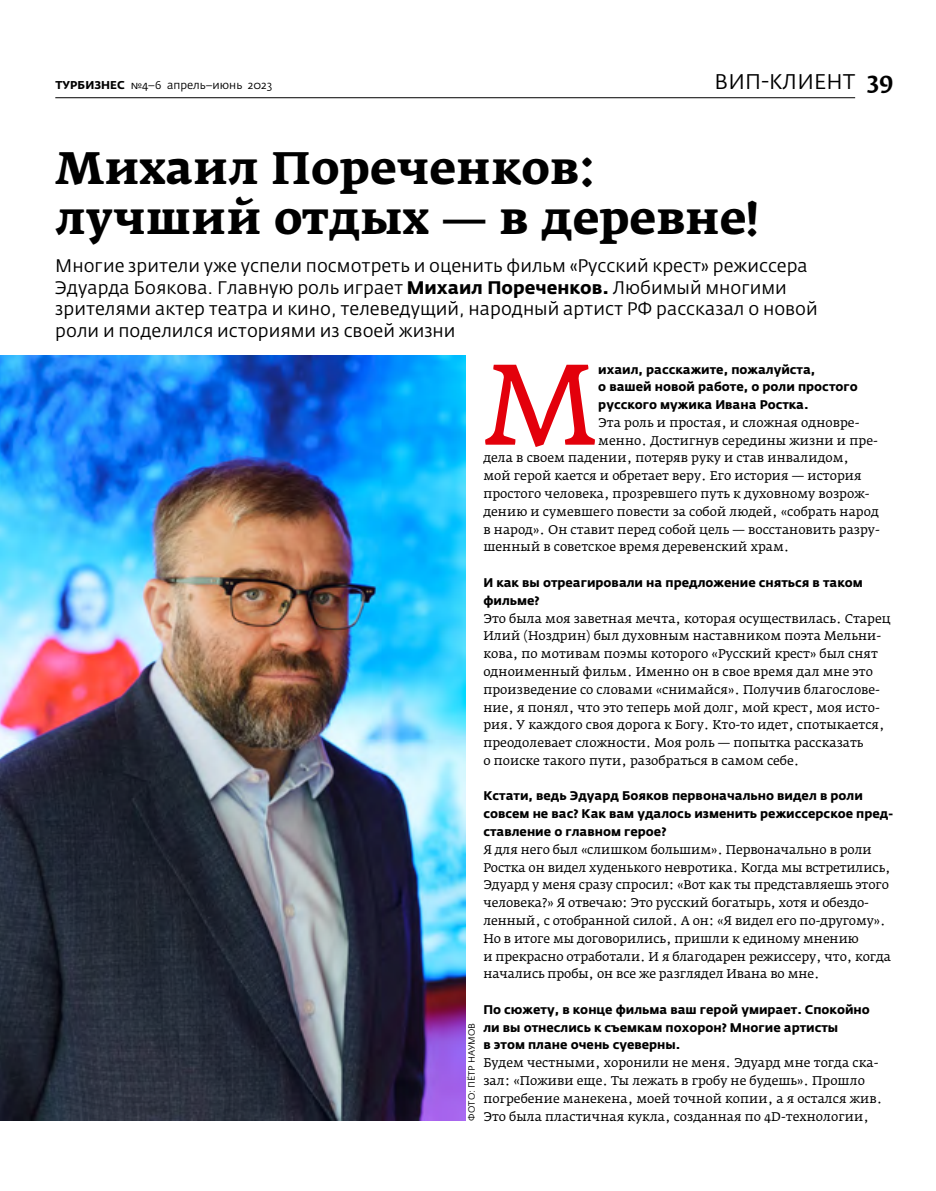
<style>
.page{position:relative;width:936px;height:1191px;background:#fff}
.page>*{position:absolute;margin:0;border:0;box-sizing:border-box;transform-origin:0 0}
.t1{font:113.1px "Fedra Serif A Pro";color:#e3000b}
.t2{font:700 45px/49.5px "Fedra Serif A Pro";color:#000}
.t3{font:21px "Fedra Sans Pro";letter-spacing:.01em;color:#000}
.t4{font:18px/21.6px "Fedra Sans Pro";color:#000}
.t5{font:12.45px/17.9px "Fedra Serif A Pro";color:#000}
.t6{font:700 12.45px/17.9px "Fedra Sans Pro";color:#000}
.t7{font:11.25px "Fedra Sans Pro";color:#000}
.t8{font:9px "Fedra Sans Pro";letter-spacing:.01em;color:#000}
.s1{font-weight:700}
.s2{font-family:"Fedra Serif A Pro";font-weight:500;font-size:24px}
</style>
<div class="page">
<img style="left:0;top:356px;width:465px;height:764px">
<hr style="left:55px;top:97px;width:800px;height:1px;background:#000">
<p class="t7" style="left:55px;top:78px;width:218px"><span class="s1">ТУРБИЗНЕС</span> №4–6 апрель–июнь 2023</p>
<h3 class="t3" style="left:714px;top:68px;width:180px">ВИП-КЛИЕНТ <span class="s2">39</span></h3>
<h2 class="t2" style="left:55px;top:143px;width:704px">Михаил Пореченков: лучший отдых — в деревне!</h2>
<p class="t4" style="left:55px;top:255px;width:764px">Многие зрители уже успели посмотреть и оценить фильм «Русский крест» режиссера Эдуарда Боякова. Главную роль играет <span class="s1">Михаил Пореченков.</span> Любимый многими зрителями актер театра и кино, телеведущий, народный артист РФ рассказал о новой роли и поделился историями из своей жизни</p>
<p class="t8" style="left:466px;top:1120px;width:99px;rotate:-90deg">ФОТО: ПЁТР НАУМОВ</p>
<h1 class="t1" style="left:483px;top:334px;width:116px">М</h1>
<p class="t6" style="left:598px;top:360px;width:261px">ихаил, расскажите, пожалуйста,<br>о вашей новой работе, о роли простого русского мужика Ивана Ростка.</p>
<p class="t5" style="left:598px;top:413px;width:262px">Эта роль и простая, и сложная одновре-</p>
<p class="t5" style="left:598px;top:431px;width:281px">менно. Достигнув середины жизни и пре-</p>
<p class="t5" style="left:483px;top:449px;width:367px">дела в своем падении, потеряв руку и став инвалидом,</p>
<p class="t5" style="left:483px;top:467px;width:380px">мой герой кается и обретает веру. Его история — история</p>
<p class="t5" style="left:483px;top:485px;width:387px">простого человека, прозревшего путь к духовному возрож-</p>
<p class="t5" style="left:483px;top:502px;width:397px">дению и сумевшего повести за собой людей, «собрать народ</p>
<p class="t5" style="left:483px;top:520px;width:398px">в народ». Он ставит перед собой цель — восстановить разру-</p>
<p class="t5" style="left:483px;top:538px;width:307px">шенный в советское время деревенский храм.</p>
<p class="t6" style="left:483px;top:573px;width:381px">И как вы отреагировали на предложение сняться в таком фильме?</p>
<p class="t5" style="left:483px;top:609px;width:409px">Это была моя заветная мечта, которая осуществилась. Старец Илий (Ноздрин) был духовным наставником поэта Мельни&shy;кова, по мотивам поэмы которого «Русский крест» был снят одноименный фильм. Именно он в свое время дал мне это произведение со словами «снимайся». Получив благослове&shy;ние, я понял, что это теперь мой долг, мой крест, моя исто&shy;рия. У каждого своя дорога к Богу. Кто-то идет, спотыкается, преодолевает сложности. Моя роль — попытка рассказать<br>о поиске такого пути, разобраться в самом себе.</p>
<p class="t6" style="left:483px;top:787px;width:411px">Кстати, ведь Эдуард Бояков первоначально видел в роли совсем не вас? Как вам удалось изменить режиссерское пред&shy;ставление о главном герое?</p>
<p class="t5" style="left:483px;top:840px;width:409px">Я для него был «слишком большим». Первоначально в роли Ростка он видел худенького невротика. Когда мы встретились, Эдуард у меня сразу спросил: «Вот как ты представляешь этого человека?» Я отвечаю: Это русский богатырь, хотя и обездо&shy;ленный, с отобранной силой. А он: «Я видел его по-другому».<br>Но в итоге мы договорились, пришли к единому мнению<br>и прекрасно отработали. И я благодарен режиссеру, что, когда начались пробы, он все же разглядел Ивана во мне.</p>
<p class="t6" style="left:483px;top:1000px;width:388px">По сюжету, в конце фильма ваш герой умирает. Спокойно ли вы отнеслись к съемкам похорон? Многие артисты<br>в этом плане очень суеверны.</p>
<p class="t5" style="left:483px;top:1054px;width:400px">Будем честными, хоронили не меня. Эдуард мне тогда ска&shy;зал: «Поживи еще. Ты лежать в гробу не будешь». Прошло погребение манекена, моей точной копии, а я остался жив.<br>Это была пластичная кукла, созданная по 4D-технологии,</p>
</div>
